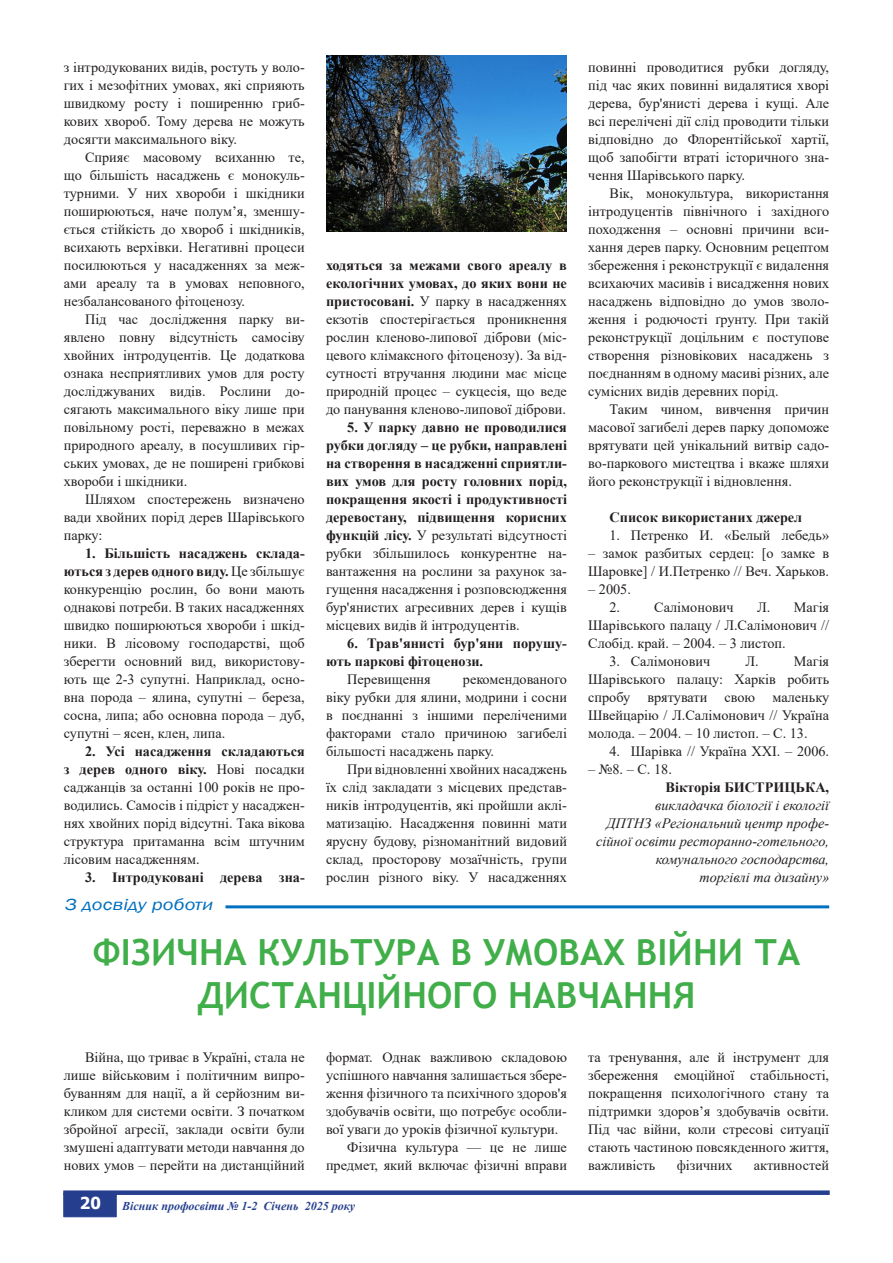
<style>
.page{position:relative;width:893px;height:1263px;background:#fff}
.page>*{position:absolute;margin:0;border:0;box-sizing:border-box;transform-origin:0 0}
.Заголовок_3{font:700 36px/43.2px "Trebuchet MS";color:#40ae49;text-align:center}
.Рубрика{font:italic 16.5px "Franklin Gothic";color:#0070c0;scale:1.25 1}
.t1{font:700 16.5px "Tahoma";color:#fff}
.Основной_текст{font:14.25px/18px "Times New Roman";color:#231f20;text-align:justify}
.Основной_текст-2{font:700 14.25px/18px "Times New Roman";color:#231f20;text-align:justify}
.Основной_текст-3{font:italic 14.25px/18px "Times New Roman";color:#231f20;text-align:right}
.t2{font:italic 700 12px "Times New Roman";color:#253f8e}
.s1{font-weight:700}
.s2{font-weight:400}
</style>
<div class="page">
<div style="left:63px;top:1190px;width:767px;height:5px;background:#253f8e"></div>
<div style="left:63px;top:1193px;width:54px;height:24px;background:#253f8e;border:1px solid #253f8e"></div>
<img style="left:326px;top:55px;width:241px;height:177px">
<hr style="left:225px;top:905px;width:604px;height:3px;background:#0070c0">
<p class="Основной_текст" style="left:64px;top:58px;width:242px">з інтродукованих видів, ростуть у воло&shy;гих і мезофітних умовах, які сприяють швидкому росту і поширенню гриб&shy;кових хвороб. Тому дерева не можуть досягти максимального віку.</p>
<p class="Основной_текст" style="left:64px;top:148px;width:242px;text-indent:21px">Сприяє масовому всиханню те, що більшість насаджень є монокуль&shy;турними. У них хвороби і шкідники поширюються, наче полум’я, зменшу&shy;ється стійкість до хвороб і шкідників, всихають верхівки. Негативні процеси посилюються у насадженнях за меж&shy;ами ареалу та в умовах неповного, незбалансованого фітоценозу.</p>
<p class="Основной_текст" style="left:64px;top:310px;width:242px;text-indent:21px">Під час дослідження парку ви&shy;явлено повну відсутність самосіву хвойних інтродуцентів. Це додаткова ознака несприятливих умов для росту досліджуваних видів. Рослини до&shy;сягають максимального віку лише при повільному рості, переважно в межах природного ареалу, в посушливих гір&shy;ських умовах, де не поширені грибкові хвороби і шкідники.</p>
<p class="Основной_текст" style="left:64px;top:490px;width:242px;text-indent:21px">Шляхом спостережень визначено вади хвойних порід дерев Шарівського парку:</p>
<p class="Основной_текст" style="left:64px;top:544px;width:242px;text-indent:21px"><span class="s1">1. Більшість насаджень склада&shy;ються з дерев одного виду.</span> Це збільшує конкуренцію рослин, бо вони мають однакові потреби. В таких насадженнях швидко поширюються хвороби і шкід&shy;ники. В лісовому господарстві, щоб зберегти основний вид, використову&shy;ють ще 2-3 супутні. Наприклад, осно&shy;вна порода – ялина, супутні – береза, сосна, липа; або основна порода – дуб, супутні – ясен, клен, липа.</p>
<p class="Основной_текст" style="left:64px;top:742px;width:242px;text-indent:21px"><span class="s1">2. Усі насадження складаються з дерев одного віку.</span> Нові посадки саджанців за останні 100 років не про&shy;водились. Самосів і підріст у насаджен&shy;нях хвойних порід відсутні. Така вікова структура притаманна всім штучним лісовим насадженням.</p>
<p class="Основной_текст-2" style="left:85px;top:868px;width:221px">3. Інтродуковані дерева зна-</p>
<p class="Рубрика" style="left:66px;top:894px;width:120px">З досвіду роботи</p>
<p class="Основной_текст" style="left:326px;top:256px;width:242px"><span class="s1">ходяться за межами свого ареалу в екологічних умовах, до яких вони не пристосовані.</span> У парку в насадженнях екзотів спостерігається проникнення рослин кленово-липової діброви (міс&shy;цевого клімаксного фітоценозу). За від&shy;сутності втручання людини має місце природній процес – сукцесія, що веде до панування кленово-липової діброви.</p>
<p class="Основной_текст-2" style="left:326px;top:418px;width:242px;text-indent:21px">5. У парку давно не проводилися рубки догляду – це рубки, направлені на створення в насадженні сприятли&shy;вих умов для росту головних порід, покращення якості і продуктивності деревостану, підвищення корисних функцій лісу. <span class="s2">У результаті відсутності рубки збільшилось конкурентне на&shy;вантаження на рослини за рахунок за&shy;гущення насадження і розповсюдження бур'янистих агресивних дерев і кущів місцевих видів й інтродуцентів.</span></p>
<p class="Основной_текст-2" style="left:326px;top:634px;width:242px;text-indent:21px">6. Трав'янисті бур'яни порушу&shy;ють паркові фітоценози.</p>
<p class="Основной_текст" style="left:347px;top:670px;width:85px">Перевищення</p>
<p class="Основной_текст" style="left:326px;top:670px;width:242px;text-indent:137px">рекомендованого віку рубки для ялини, модрини і сосни в поєднанні з іншими переліченими факторами стало причиною загибелі більшості насаджень парку.</p>
<p class="Основной_текст" style="left:326px;top:760px;width:242px;text-indent:21px">При відновленні хвойних насаджень їх слід закладати з місцевих представ&shy;ників інтродуцентів, які пройшли аклі&shy;матизацію. Насадження повинні мати ярусну будову, різноманітний видовий склад, просторову мозаїчність, групи рослин різного віку. У насадженнях</p>
<p class="Основной_текст" style="left:588px;top:58px;width:242px">повинні проводитися рубки догляду, під час яких повинні видалятися хворі дерева, бур'янисті дерева і кущі. Але всі перелічені дії слід проводити тільки відповідно до Флорентійської хартії, щоб запобігти втраті історичного зна&shy;чення Шарівського парку.</p>
<p class="Основной_текст" style="left:588px;top:184px;width:242px;text-indent:21px">Вік, монокультура, використання інтродуцентів північного і західного походження – основні причини вси&shy;хання дерев парку. Основним рецептом збереження і реконструкції є видалення всихаючих масивів і висадження нових насаджень відповідно до умов зволо&shy;ження і родючості ґрунту. При такій реконструкції доцільним є поступове створення різновікових насаджень з поєднанням в одному масиві різних, але сумісних видів деревних порід.</p>
<p class="Основной_текст" style="left:588px;top:400px;width:242px;text-indent:21px">Таким чином, вивчення причин масової загибелі дерев парку допоможе врятувати цей унікальний витвір садо&shy;во-паркового мистецтва і вкаже шляхи його реконструкції і відновлення.</p>
<p class="Основной_текст-2" style="left:609px;top:508px;width:194px">Список використаних джерел</p>
<p class="Основной_текст" style="left:609px;top:526px;width:221px">1. Петренко И. «Белый лебедь»</p>
<p class="Основной_текст" style="left:588px;top:544px;width:242px">– замок разбитых сердец: [о замке в<br>Шаровке] / И.Петренко // Веч. Харьков.</p>
<p class="Основной_текст" style="left:588px;top:580px;width:44px">– 2005.</p>
<p class="Основной_текст" style="left:609px;top:598px;width:126px">2. Салімонович</p>
<p class="Основной_текст" style="left:588px;top:598px;width:242px;text-indent:169px">Л. Магія Шарівського палацу / Л.Салімонович // Слобід. край. – 2004. – 3 листоп.</p>
<p class="Основной_текст" style="left:609px;top:652px;width:102px">3. Салімонович</p>
<p class="Основной_текст" style="left:745px;top:652px;width:15px">Л.</p>
<p class="Основной_текст" style="left:588px;top:652px;width:242px;text-indent:206px">Магія Шарівського палацу: Харків робить спробу врятувати свою маленьку Швейцарію / Л.Салімонович // Україна молода. – 2004. – 10 листоп. – С. 13.</p>
<p class="Основной_текст" style="left:609px;top:742px;width:221px">4. Шарівка // Україна ХХІ. – 2006.</p>
<p class="Основной_текст" style="left:588px;top:760px;width:85px">– №8. – С. 18.</p>
<p class="Основной_текст-2" style="left:666px;top:778px;width:165px">Вікторія БИСТРИЦЬКА,</p>
<p class="Основной_текст-3" style="left:596px;top:796px;width:235px">викладачка біології і екології<br>ДПТНЗ «Регіональний центр профе&shy;сійної освіти ресторанно-готельного, комунального господарства,</p>
<p class="Основной_текст-3" style="left:699px;top:868px;width:131px">торгівлі та дизайну»</p>
<p class="Заголовок_3" style="left:93px;top:930px;width:709px">ФІЗИЧНА КУЛЬТУРА В УМОВАХ ВІЙНИ ТА<br>ДИСТАНЦІЙНОГО НАВЧАННЯ</p>
<p class="Основной_текст" style="left:326px;top:1048px;width:242px">формат. Однак важливою складовою успішного навчання залишається збере&shy;ження фізичного та психічного здоров'я здобувачів освіти, що потребує особли&shy;вої уваги до уроків фізичної культури.</p>
<p class="Основной_текст" style="left:326px;top:1138px;width:242px;text-align:right">Фізична культура — це не лише предмет, який включає фізичні вправи</p>
<p class="Основной_текст" style="left:64px;top:1048px;width:242px;text-indent:21px">Війна, що триває в Україні, стала не лише військовим і політичним випро&shy;буванням для нації, а й серйозним ви&shy;кликом для системи освіти. З початком збройної агресії, заклади освіти були змушені адаптувати методи навчання до нових умов – перейти на дистанційний</p>
<p class="Основной_текст" style="left:588px;top:1048px;width:242px">та тренування, але й інструмент для збереження емоційної стабільності, покращення психологічного стану та підтримки здоров’я здобувачів освіти.<br>Під час війни, коли стресові ситуації стають частиною повсякденного життя, важливість</p>
<p class="Основной_текст" style="left:677px;top:1156px;width:57px">фізичних</p>
<p class="Основной_текст" style="left:754px;top:1156px;width:77px">активностей</p>
<p class="t1" style="left:80px;top:1191px;width:23px">20</p>
<p class="t2" style="left:122px;top:1198px;width:234px">Вісник профосвіти № 1-2 Січень 2025 року</p>
</div>
